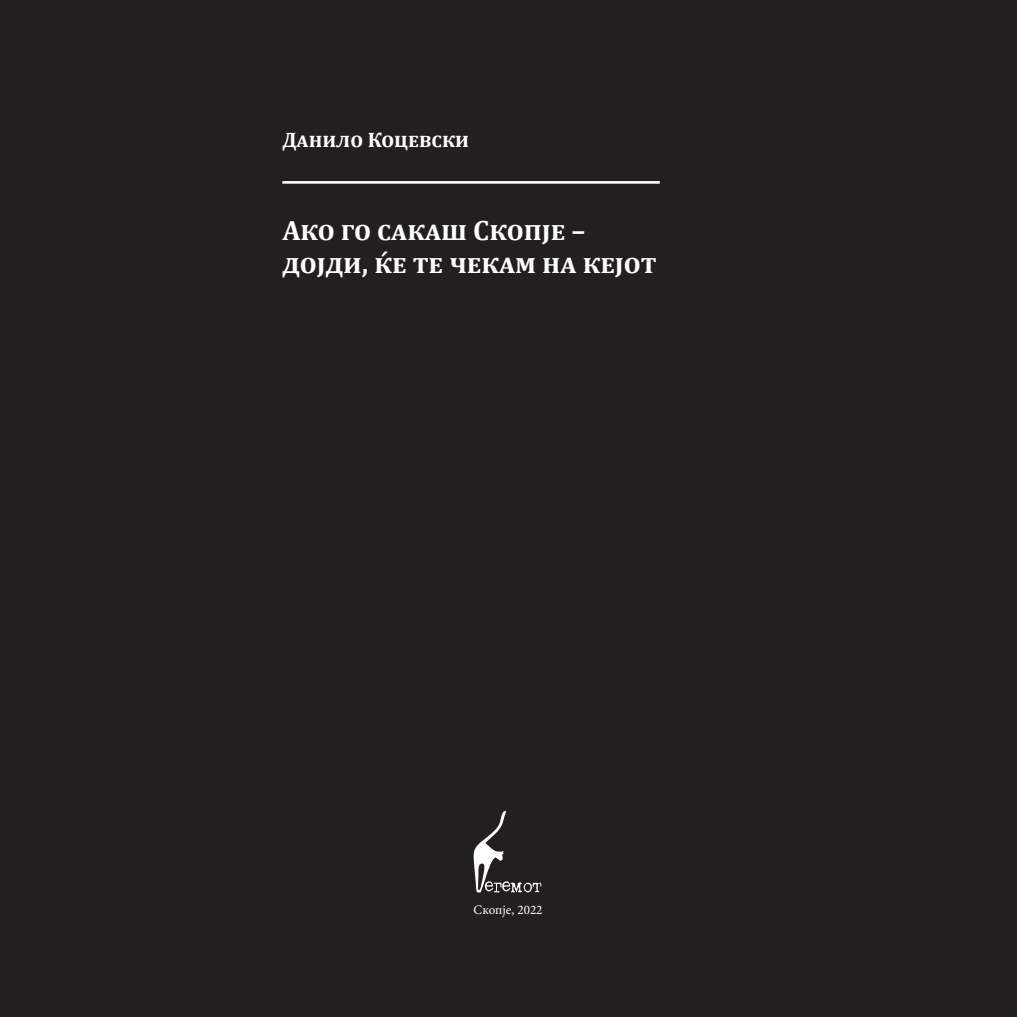
<style>
.page{position:relative;width:1017px;height:1017px;background:#231f20}
.page>*{position:absolute;margin:0;border:0;box-sizing:border-box;transform-origin:0 0}
.t1{font:700 28px/33.2px "Cambria";letter-spacing:.015em;color:#fff}
.t2{font:700 21px "Cambria";letter-spacing:.02em;color:#fff}
.t3{font:13.12px "Minion Pro";color:#fff}
</style>
<div class="page">
<svg style="left:473px;top:810px;width:69px;height:83px"></svg>
<hr style="left:282px;top:181px;width:378px;height:3px;background:#fff">
<p class="t2" style="left:282px;top:125px;width:188px">Данило Коцевски</p>
<p class="t1" style="left:282px;top:213px;width:376px">Ако го сакаш Скопје – дојди, ќе те чекам на кејот</p>
<p class="t3" style="left:474px;top:901px;width:70px">Скопје, 2022</p>
</div>
